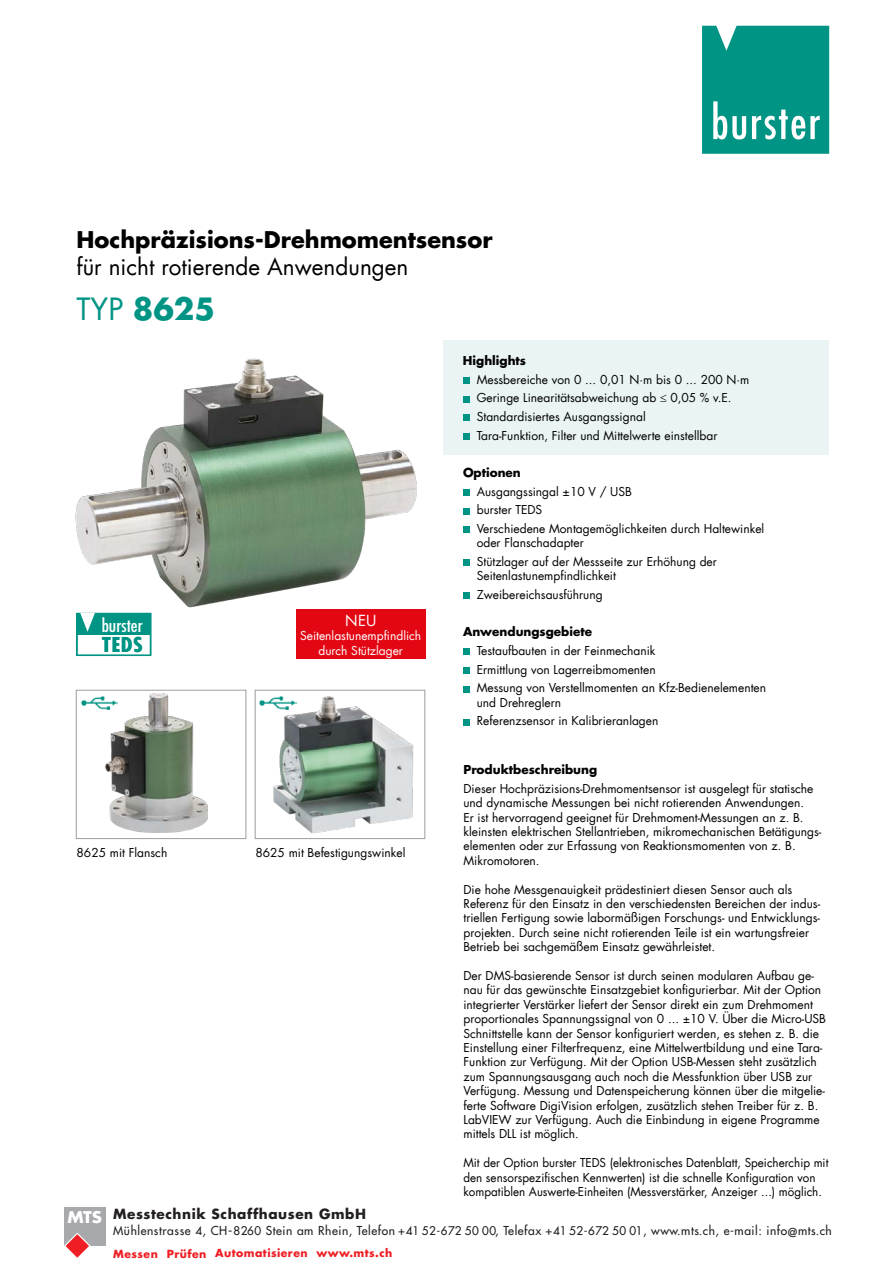
<style>
.page{position:relative;width:893px;height:1263px;background:#fff}
.page>*{position:absolute;margin:0;border:0;box-sizing:border-box;transform-origin:0 0}
.t1{font:700 30px "Futura LT";color:#009484}
.t2{font:700 22.5px "Futura LT";color:#000}
.t3{font:22.5px "Futura LT";color:#000}
.t4{font:700 condensed 19.95px "Futura LT";color:#009484;scale:1.08 1}
.t5{font:condensed 17.85px "Futura LT";color:#fff;scale:1.06 1}
.t6{font:15px "Futura LT";color:#fff}
.t7{font:700 13.65px "Futura";letter-spacing:.04em;color:#231f20}
.t8{font:12px/14.4px "Futura LT";color:#000}
.t9{font:12px "Futura";letter-spacing:.045em;color:#231f20}
.t10{font:700 12px "Futura LT";color:#000}
.t11{font:12px/14.4px "Futura LT";color:#fff;text-align:center}
.t12{font:700 10.95px "Futura";letter-spacing:.04em;color:#ee1e24}
.s1{font-weight:400}
.s2{font-size:15.75px;color:#fff}
.s3{font-size:11.7px}
.s4{font-size:12.15px}
</style>
<div class="page">
<div style="left:76px;top:690px;width:170px;height:149px;border:1px solid #9d9d9c"></div>
<div style="left:255px;top:690px;width:170px;height:149px;border:1px solid #9d9d9c"></div>
<img style="left:273px;top:696px;width:141px;height:138px">
<img style="left:81px;top:696px;width:25px;height:13px">
<img style="left:260px;top:696px;width:36px;height:13px">
<img style="left:75px;top:358px;width:342px;height:250px">
<img style="left:106px;top:693px;width:101px;height:140px">
<div style="left:443px;top:340px;width:386px;height:115px;background:#ebf4f4"></div>
<div style="left:463px;top:377px;width:6px;height:7px;background:#009484"></div>
<svg style="left:463px;top:396px;width:6px;height:6px"></svg>
<svg style="left:463px;top:415px;width:6px;height:6px"></svg>
<div style="left:463px;top:433px;width:6px;height:7px;background:#009484"></div>
<div style="left:463px;top:489px;width:6px;height:7px;background:#009484"></div>
<svg style="left:463px;top:508px;width:6px;height:6px"></svg>
<div style="left:463px;top:526px;width:6px;height:7px;background:#009484"></div>
<svg style="left:463px;top:560px;width:6px;height:6px"></svg>
<svg style="left:463px;top:593px;width:6px;height:6px"></svg>
<svg style="left:463px;top:649px;width:6px;height:6px"></svg>
<div style="left:463px;top:667px;width:6px;height:7px;background:#009484"></div>
<svg style="left:463px;top:686px;width:6px;height:6px"></svg>
<svg style="left:463px;top:719px;width:6px;height:6px"></svg>
<svg style="left:702px;top:26px;width:127px;height:128px;background:#179d8f"></svg>
<div style="left:77px;top:613px;width:74px;height:21px;background:#009484"></div>
<div style="left:76px;top:613px;width:76px;height:43px;border:1px solid #009484"></div>
<svg style="left:80px;top:613px;width:15px;height:19px"></svg>
<div style="left:296px;top:609px;width:130px;height:50px;background:#e30613"></div>
<div style="left:64px;top:1207px;width:41px;height:39px;background:#a8a9ad"></div>
<svg style="left:64px;top:1232px;width:27px;height:26px"></svg>
<h2 class="t2" style="left:77px;top:225px;width:418px">Hochpräzisions-Drehmomentsensor</h2>
<h2 class="t3" style="left:77px;top:253px;width:333px">für nicht rotierende Anwendungen</h2>
<h1 class="t1" style="left:77px;top:289px;width:140px"><span class="s1">TYP</span> 8625</h1>
<h3 class="t5" style="left:102px;top:614px;width:40px">burster</h3>
<h3 class="t4" style="left:102px;top:632px;width:39px">TEDS</h3>
<p class="t6" style="left:345px;top:611px;width:33px">NEU</p>
<p class="t11" style="left:300px;top:629px;width:123px">Seitenlastunempfindlich durch Stützlager</p>
<p class="t8" style="left:77px;top:846px;width:92px">8625 mit Flansch</p>
<p class="t8" style="left:255px;top:846px;width:151px">8625 mit Befestigungswinkel</p>
<p class="t10" style="left:463px;top:353px;width:65px">Highlights</p>
<p class="t8" style="left:477px;top:370px;width:274px;line-height:18.6px">Messbereiche von 0 ... 0,01 N·m bis 0 ... 200 N·m Geringe Linearitätsabweichung ab ≤ 0,05 % v.E.<br>Standardisiertes Ausgangssignal<br>Tara-Funktion, Filter und Mittelwerte einstellbar</p>
<p class="t10" style="left:463px;top:464px;width:59px">Optionen</p>
<p class="t8" style="left:477px;top:482px;width:289px;line-height:18.6px">Ausgangssingal ±10 V / USB<br>burster TEDS<br>Verschiedene Montagemöglichkeiten durch Haltewinkel</p>
<p class="t8" style="left:477px;top:534px;width:242px;line-height:18.6px">oder Flanschadapter<br>Stützlager auf der Messseite zur Erhöhung der</p>
<p class="t8" style="left:477px;top:567px;width:141px;line-height:18.6px">Seitenlastunempfindlichkeit<br>Zweibereichsausführung</p>
<p class="t10" style="left:463px;top:624px;width:131px">Anwendungsgebiete</p>
<p class="t8" style="left:477px;top:641px;width:291px;line-height:18.6px">Testaufbauten in der Feinmechanik<br>Ermittlung von Lagerreibmomenten<br>Messung von Verstellmomenten an Kfz-Bedienelementen</p>
<p class="t8" style="left:477px;top:693px;width:183px;line-height:18.6px">und Drehreglern<br>Referenzsensor in Kalibrieranlagen</p>
<p class="t10" style="left:463px;top:762px;width:135px">Produktbeschreibung</p>
<p class="t8" style="left:463px;top:781px;width:359px">Dieser Hochpräzisions-Drehmomentsensor ist ausgelegt für statische und dynamische Messungen bei nicht rotierenden Anwendungen.<br>Er ist hervorragend geeignet für Drehmoment-Messungen an z. B. kleinsten elektrischen Stellantrieben, mikromechanischen Betätigungs&shy;elementen oder zur Erfassung von Reaktionsmomenten von z. B.<br>Mikromotoren.</p>
<p class="t8" style="left:463px;top:882px;width:358px">Die hohe Messgenauigkeit prädestiniert diesen Sensor auch als Referenz für den Einsatz in den verschiedensten Bereichen der indus&shy;triellen Fertigung sowie labormäßigen Forschungs- und Entwicklungs&shy;projekten. Durch seine nicht rotierenden Teile ist ein wartungsfreier Betrieb bei sachgemäßem Einsatz gewährleistet.</p>
<p class="t8" style="left:463px;top:968px;width:364px">Der DMS-basierende Sensor ist durch seinen modularen Aufbau ge&shy;nau für das gewünschte Einsatzgebiet konfigurierbar. Mit der Option integrierter Verstärker liefert der Sensor direkt ein zum Drehmoment proportionales Spannungssignal von 0 ... ±10 V. Über die Micro-USB Schnittstelle kann der Sensor konfiguriert werden, es stehen z. B. die Einstellung einer Filterfrequenz, eine Mittelwertbildung und eine Tara-Funktion zur Verfügung. Mit der Option USB-Messen steht zusätzlich zum Spannungsausgang auch noch die Messfunktion über USB zur Verfügung. Messung und Datenspeicherung können über die mitgelie&shy;ferte Software DigiVision erfolgen, zusätzlich stehen Treiber für z. B.<br>LabVIEW zur Verfügung. Auch die Einbindung in eigene Programme mittels DLL ist möglich.</p>
<p class="t8" style="left:463px;top:1156px;width:366px">Mit der Option burster TEDS (elektronisches Datenblatt, Speicherchip mit den sensorspezifischen Kennwerten) ist die schnelle Konfiguration von kompatiblen Auswerte-Einheiten (Messverstärker, Anzeiger ...) möglich.</p>
<p class="t7" style="left:67px;top:1207px;width:300px"><span class="s2">MTS</span> Messtechnik Schaffhausen GmbH</p>
<p class="t9" style="left:113px;top:1225px;width:720px">Mühlenstrasse <span class="s3">4</span><span class="s4">,</span> CH<span class="s4">-</span><span class="s3">8260</span> Stein am Rhein, Telefon <span class="s4">+</span><span class="s3">41 52-672 50 00</span><span class="s4">,</span> Telefax <span class="s4">+</span><span class="s3">41 52-672 50 01</span><span class="s4">,</span> www.mts.ch, e-mail: info@mts.ch</p>
<p class="t12" style="left:113px;top:1248px;width:281px">Messen Prüfen Automatisieren www.mts.ch</p>
</div>
